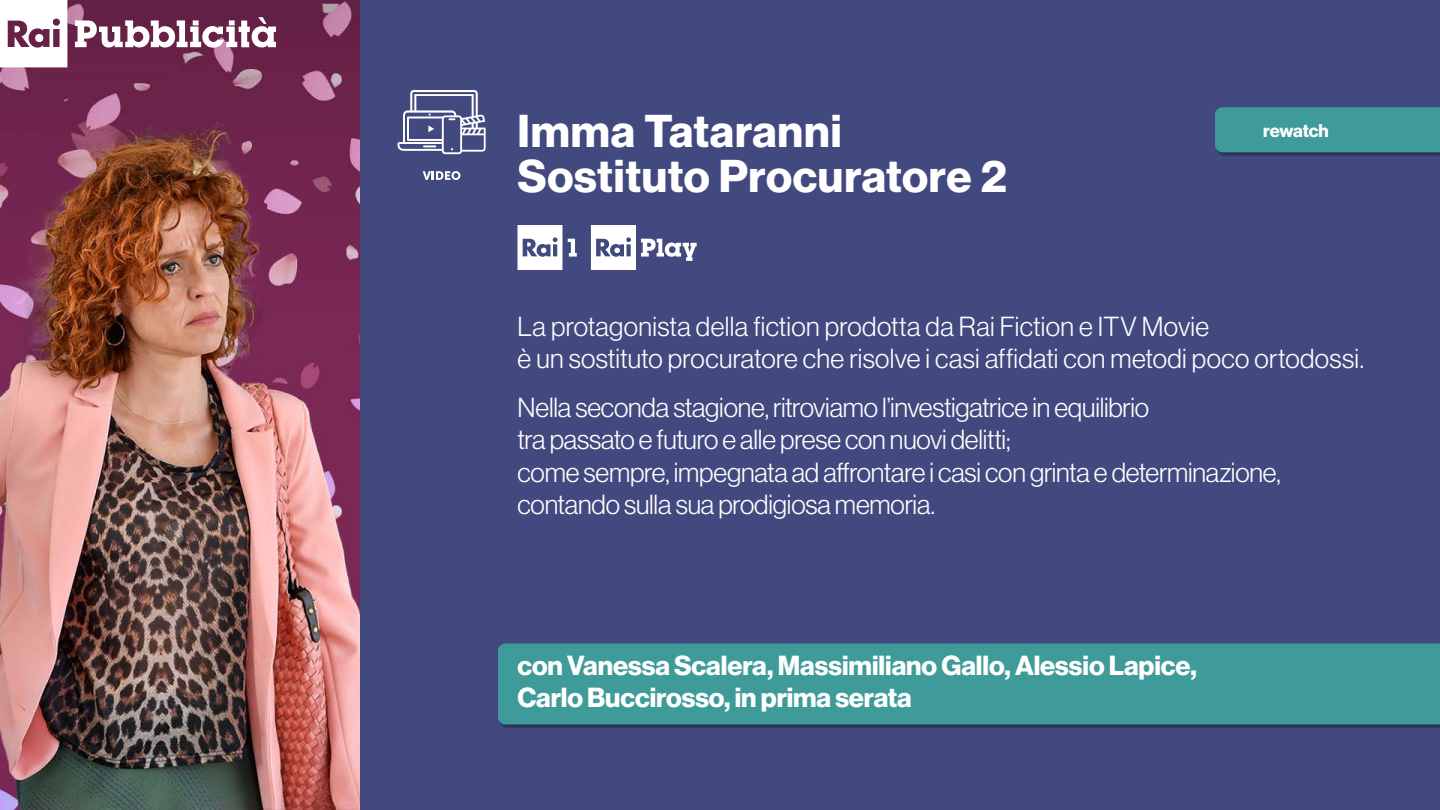
<style>
.page{position:relative;width:1440px;height:810px;background:#fff}
.page>*{position:absolute;margin:0;border:0;box-sizing:border-box;transform-origin:0 0}
.t1{font:45px/45px "N Haas Grotesk DS Pro 75 Bd";letter-spacing:.015em;color:#fff}
.t2{font:27px/32.4px "N Haas Grotesk DS Pro 45 Lt";letter-spacing:-.005em;color:#fff}
.t3{font:27px/32.4px "N Haas Grotesk DS Pro 45 Lt";letter-spacing:.015em;color:#fff}
.t4{font:27px/32.2px "N Haas Grotesk DS Pro 75 Bd";color:#fff}
.t5{font:18px "N Haas Grotesk DS Pro 75 Bd";letter-spacing:-.015em;color:#fff}
</style>
<div class="page">
<img style="left:0;top:0;width:1440px;height:810px">
<svg style="left:0;top:0;width:67px;height:67px"></svg>
<div style="left:35px;top:34px;width:8px;height:8px;background:#fff;border-radius:50%"></div>
<svg style="left:75px;top:17px;width:201px;height:31px"></svg>
<div style="left:1216px;top:108px;width:224px;height:49px;background:#000;opacity:.35"></div>
<div style="left:1215px;top:107px;width:225px;height:45px;background:#3e9b99"></div>
<svg style="left:423px;top:171px;width:37px;height:9px"></svg>
<svg style="left:398px;top:90px;width:88px;height:64px"></svg>
<svg style="left:591px;top:225px;width:106px;height:45px"></svg>
<svg style="left:568px;top:239px;width:9px;height:18px"></svg>
<svg style="left:518px;top:225px;width:44px;height:45px"></svg>
<div style="left:499px;top:645px;width:941px;height:84px;background:#000;opacity:.35"></div>
<div style="left:498px;top:644px;width:942px;height:80px;background:#3e9b99"></div>
<h1 class="t1" style="left:518px;top:110px;width:491px">Imma Tataranni<br>Sostituto Procuratore 2</h1>
<p class="t5" style="left:1263px;top:120px;width:67px">rewatch</p>
<p class="t3" style="left:518px;top:310px;width:848px">La protagonista della fiction prodotta da Rai Fiction e ITV Movie<br>è un sostituto procuratore che risolve i casi affidati con metodi poco ortodossi.</p>
<p class="t2" style="left:518px;top:391px;width:765px">Nella seconda stagione, ritroviamo l’investigatrice in equilibrio<br>tra passato e futuro e alle prese con nuovi delitti;<br>come sempre, impegnata ad affrontare i casi con grinta e determinazione, contando sulla sua prodigiosa memoria.</p>
<p class="t4" style="left:518px;top:650px;width:681px">con Vanessa Scalera, Massimiliano Gallo, Alessio Lapice,<br>Carlo Buccirosso, in prima serata</p>
</div>
